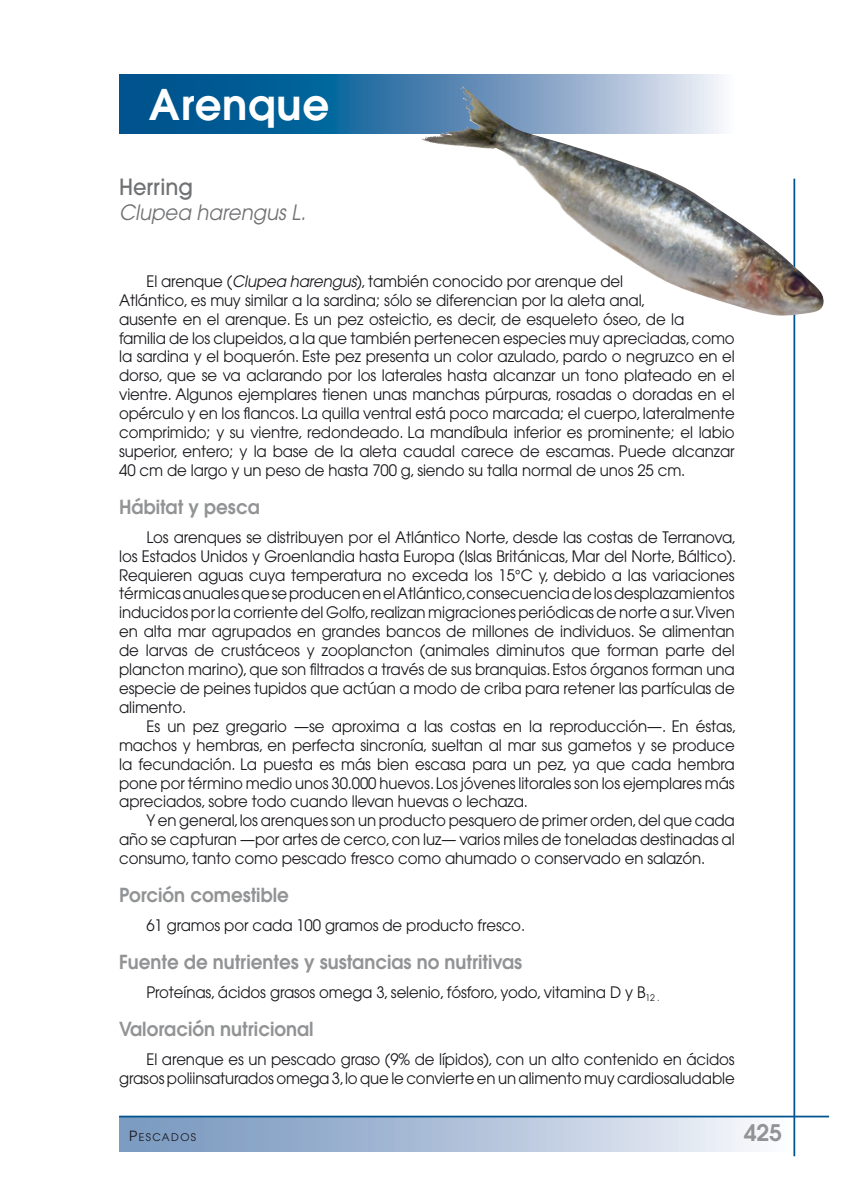
<style>
.page{position:relative;width:844px;height:1191px;background:#fff}
.page>*{position:absolute;margin:0;border:0;box-sizing:border-box;transform-origin:0 0}
.t1{font:600 42px "Avant Garde";letter-spacing:.015em;color:#fff}
.t2{font:600 22.75px "Avant Garde";color:#929395}
.t3{font:500 22.22px "Avant Garde";color:#707173;scale:.94 1}
.t4{font:italic 21px "Avant Garde";color:#707173;scale:.94 1}
.t5{font:600 19.25px "Avant Garde";color:#929395;scale:.95 1}
.t6{font:15.75px/18.9px "Avant Garde";letter-spacing:-.01em;color:#1a171c;text-align:justify;scale:.95 1}
.t7{font:10.5px "Avant Garde";letter-spacing:.135em;color:#1a171c}
.s1{font-style:italic}
.s2{font-size:14px}
</style>
<div class="page">
<svg style="left:119px;top:74px;width:604px;height:60px;background:#236fa1"></svg>
<div style="left:119px;top:1116px;width:675px;height:35px;background:linear-gradient(to right,#7092bb,#f6f7fb)"></div>
<hr style="left:119px;top:1115px;width:709px;height:2px;background:#00538e">
<hr style="left:793px;top:179px;width:2px;height:977px;background:#00538e">
<img style="left:421px;top:86px;width:367px;height:230px">
<h1 class="t1" style="left:149px;top:77px;width:182px">Arenque</h1>
<h3 class="t3" style="left:119px;top:173px;width:80px">Herring</h3>
<h3 class="t4" style="left:119px;top:200px;width:200px">Clupea harengus L.</h3>
<p class="t6" style="left:119px;top:272px;width:649px;text-align:left;text-indent:27px">El arenque (<span class="s1">Clupea harengus</span>), también conocido por arenque del<br>Atlántico, es muy similar a la sardina; sólo se diferencian por la aleta anal,<br>ausente en el arenque. Es un pez osteictio, es decir, de esqueleto óseo, de la familia de los clupeidos, a la que también pertenecen especies muy apreciadas, como la sardina y el boquerón. Este pez presenta un color azulado, pardo o negruzco en el dorso, que se va aclarando por los laterales hasta alcanzar un tono plateado en el vientre. Algunos ejemplares tienen unas manchas púrpuras, rosadas o doradas en el opérculo y en los flancos. La quilla ventral está poco marcada; el cuerpo, lateralmente comprimido; y su vientre, redondeado. La mandíbula inferior es prominente; el labio superior, entero; y la base de la aleta caudal carece de escamas. Puede alcanzar 40 cm de largo y un peso de hasta 700 g, siendo su talla normal de unos 25 cm.</p>
<p class="t5" style="left:119px;top:494px;width:149px">Hábitat y pesca</p>
<p class="t6" style="left:119px;top:527px;width:651px;text-indent:27px">Los arenques se distribuyen por el Atlántico Norte, desde las costas de Terranova, los Estados Unidos y Groenlandia hasta Europa (Islas Británicas, Mar del Norte, Báltico).<br>Requieren aguas cuya temperatura no exceda los 15°C y, debido a las variaciones térmicas anuales que se producen en el Atlántico,consecuencia de los desplazamientos inducidos por la corriente del Golfo, realizan migraciones periódicas de norte a sur.Viven en alta mar agrupados en grandes bancos de millones de individuos. Se alimentan de larvas de crustáceos y zooplancton (animales diminutos que forman parte del plancton marino), que son filtrados a través de sus branquias. Estos órganos forman una especie de peines tupidos que actúan a modo de criba para retener las partículas de alimento.</p>
<p class="t6" style="left:119px;top:716px;width:651px;text-indent:27px">Es un pez gregario —se aproxima a las costas en la reproducción—. En éstas, machos y hembras, en perfecta sincronía, sueltan al mar sus gametos y se produce la fecundación. La puesta es más bien escasa para un pez, ya que cada hembra pone por término medio unos 30.000 huevos. Los jóvenes litorales son los ejemplares más apreciados, sobre todo cuando llevan huevas o lechaza.</p>
<p class="t6" style="left:119px;top:811px;width:649px;text-indent:27px">Y en general, los arenques son un producto pesquero de primer orden, del que cada año se capturan —por artes de cerco, con luz— varios miles de toneladas destinadas al consumo, tanto como pescado fresco como ahumado o conservado en salazón.</p>
<p class="t5" style="left:119px;top:882px;width:180px">Porción comestible</p>
<p class="t6" style="left:146px;top:915px;width:400px">61 gramos por cada 100 gramos de producto fresco.</p>
<p class="t5" style="left:119px;top:949px;width:426px">Fuente de nutrientes y sustancias no nutritivas</p>
<p class="t6" style="left:146px;top:982px;width:541px">Proteínas, ácidos grasos omega 3, selenio, fósforo, yodo, vitamina D y B<sub>12</sub> <sub>.</sub></p>
<p class="t5" style="left:119px;top:1016px;width:206px">Valoración nutricional</p>
<p class="t6" style="left:119px;top:1049px;width:649px;text-align:right">El arenque es un pescado graso (9% de lípidos), con un alto contenido en ácidos grasos poliinsaturados omega 3,lo que le convierte en un alimento muy cardiosaludable</p>
<p class="t7" style="left:129px;top:1131px;width:68px"><span class="s2">P</span>ESCADOS</p>
<h2 class="t2" style="left:743px;top:1118px;width:40px">425</h2>
</div>
